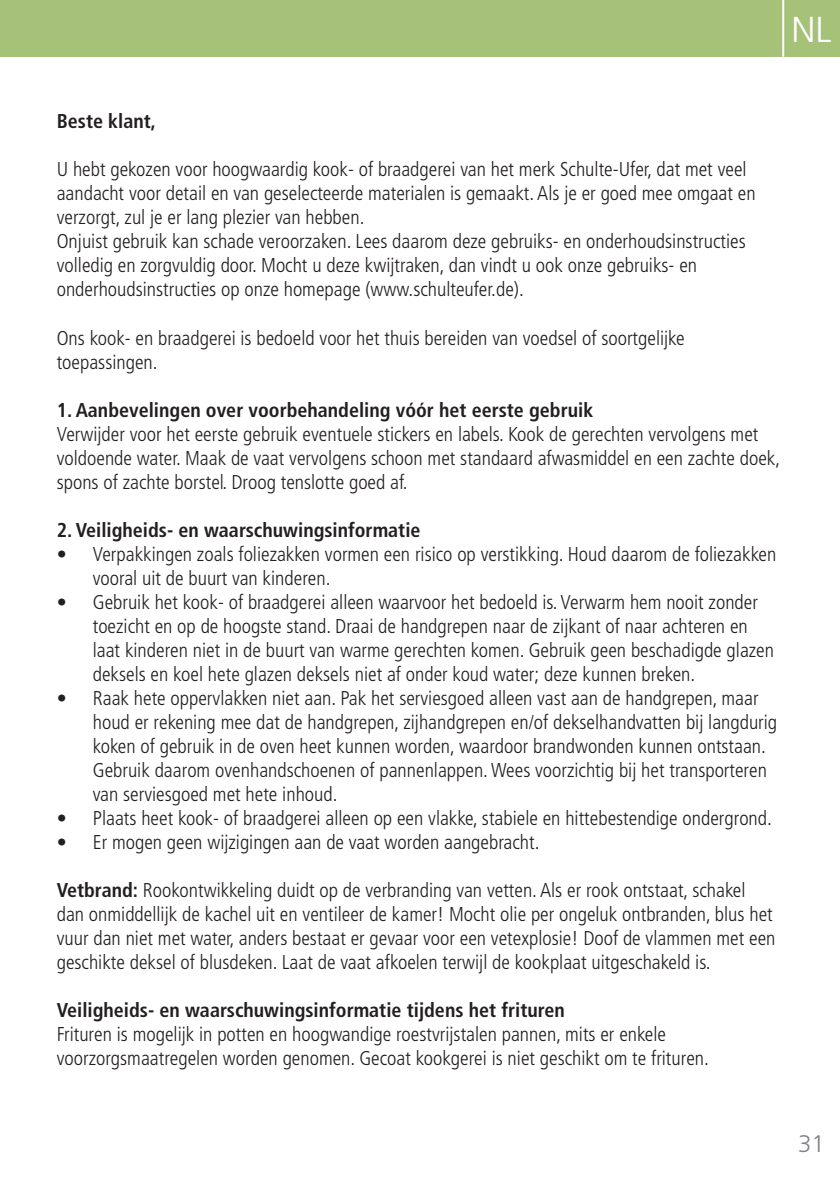
<style>
.page{position:relative;width:840px;height:1191px;background:#fff}
.page>*{position:absolute;margin:0;border:0;box-sizing:border-box;transform-origin:0 0}
.t1{font:300 36px "Frutiger LT Pro";color:#fff}
.t2{font:300 24px "Frutiger LT Pro";color:#808285}
.t3{font:300 condensed 20px/24px "Frutiger LT Pro";color:#231f20}
.t4{font:700 condensed 20px "Frutiger LT Pro";color:#231f20}
.s1{font-weight:700}
</style>
<div class="page">
<div style="left:0;top:0;width:839px;height:57px;background:#a5c278"></div>
<hr style="left:781px;top:0;width:2px;height:57px;background:#fff">
<p class="t1" style="left:791px;top:8px;width:41px">NL</p>
<p class="t4" style="left:57px;top:110px;width:101px">Beste klant,</p>
<p class="t3" style="left:57px;top:158px;width:700px">U hebt gekozen voor hoogwaardig kook- of braadgerei van het merk Schulte-Ufer, dat met veel aandacht voor detail en van geselecteerde materialen is gemaakt. Als je er goed mee omgaat en verzorgt, zul je er lang plezier van hebben.</p>
<p class="t3" style="left:57px;top:230px;width:690px">Onjuist gebruik kan schade veroorzaken. Lees daarom deze gebruiks- en onderhoudsinstructies volledig en zorgvuldig door. Mocht u deze kwijtraken, dan vindt u ook onze gebruiks- en onderhoudsinstructies op onze homepage (www.schulteufer.de).</p>
<p class="t3" style="left:57px;top:326px;width:629px">Ons kook- en braadgerei is bedoeld voor het thuis bereiden van voedsel of soortgelijke toepassingen.</p>
<p class="t4" style="left:57px;top:398px;width:537px">1. Aanbevelingen over voorbehandeling vóór het eerste gebruik</p>
<p class="t3" style="left:57px;top:422px;width:724px">Verwijder voor het eerste gebruik eventuele stickers en labels. Kook de gerechten vervolgens met voldoende water. Maak de vaat vervolgens schoon met standaard afwasmiddel en een zachte doek, spons of zachte borstel. Droog tenslotte goed af.</p>
<p class="t4" style="left:57px;top:518px;width:365px">2. Veiligheids- en waarschuwingsinformatie</p>
<p class="t3" style="left:93px;top:542px;width:684px;text-indent:-36px">• Verpakkingen zoals foliezakken vormen een risico op verstikking. Houd daarom de foliezakken vooral uit de buurt van kinderen.</p>
<p class="t3" style="left:93px;top:590px;width:682px;text-indent:-36px">• Gebruik het kook- of braadgerei alleen waarvoor het bedoeld is. Verwarm hem nooit zonder toezicht en op de hoogste stand. Draai de handgrepen naar de zijkant of naar achteren en laat kinderen niet in de buurt van warme gerechten komen. Gebruik geen beschadigde glazen deksels en koel hete glazen deksels niet af onder koud water; deze kunnen breken.</p>
<p class="t3" style="left:93px;top:686px;width:685px;text-indent:-36px">• Raak hete oppervlakken niet aan. Pak het serviesgoed alleen vast aan de handgrepen, maar houd er rekening mee dat de handgrepen, zijhandgrepen en/of dekselhandvatten bij langdurig koken of gebruik in de oven heet kunnen worden, waardoor brandwonden kunnen ontstaan.<br>Gebruik daarom ovenhandschoenen of pannenlappen. Wees voorzichtig bij het transporteren van serviesgoed met hete inhoud.</p>
<p class="t3" style="left:57px;top:806px;width:716px">• Plaats heet kook- of braadgerei alleen op een vlakke, stabiele en hittebestendige ondergrond.</p>
<p class="t3" style="left:57px;top:830px;width:484px">• Er mogen geen wijzigingen aan de vaat worden aangebracht.</p>
<p class="t3" style="left:57px;top:878px;width:719px"><span class="s1">Vetbrand:</span> Rookontwikkeling duidt op de verbranding van vetten. Als er rook ontstaat, schakel dan onmiddellijk de kachel uit en ventileer de kamer! Mocht olie per ongeluk ontbranden, blus het vuur dan niet met water, anders bestaat er gevaar voor een vetexplosie! Doof de vlammen met een geschikte deksel of blusdeken. Laat de vaat afkoelen terwijl de kookplaat uitgeschakeld is.</p>
<p class="t4" style="left:57px;top:998px;width:509px">Veiligheids- en waarschuwingsinformatie tijdens het frituren</p>
<p class="t3" style="left:57px;top:1022px;width:653px">Frituren is mogelijk in potten en hoogwandige roestvrijstalen pannen, mits er enkele voorzorgsmaatregelen worden genomen. Gecoat kookgerei is niet geschikt om te frituren.</p>
<p class="t2" style="left:797px;top:1130px;width:28px">31</p>
</div>
